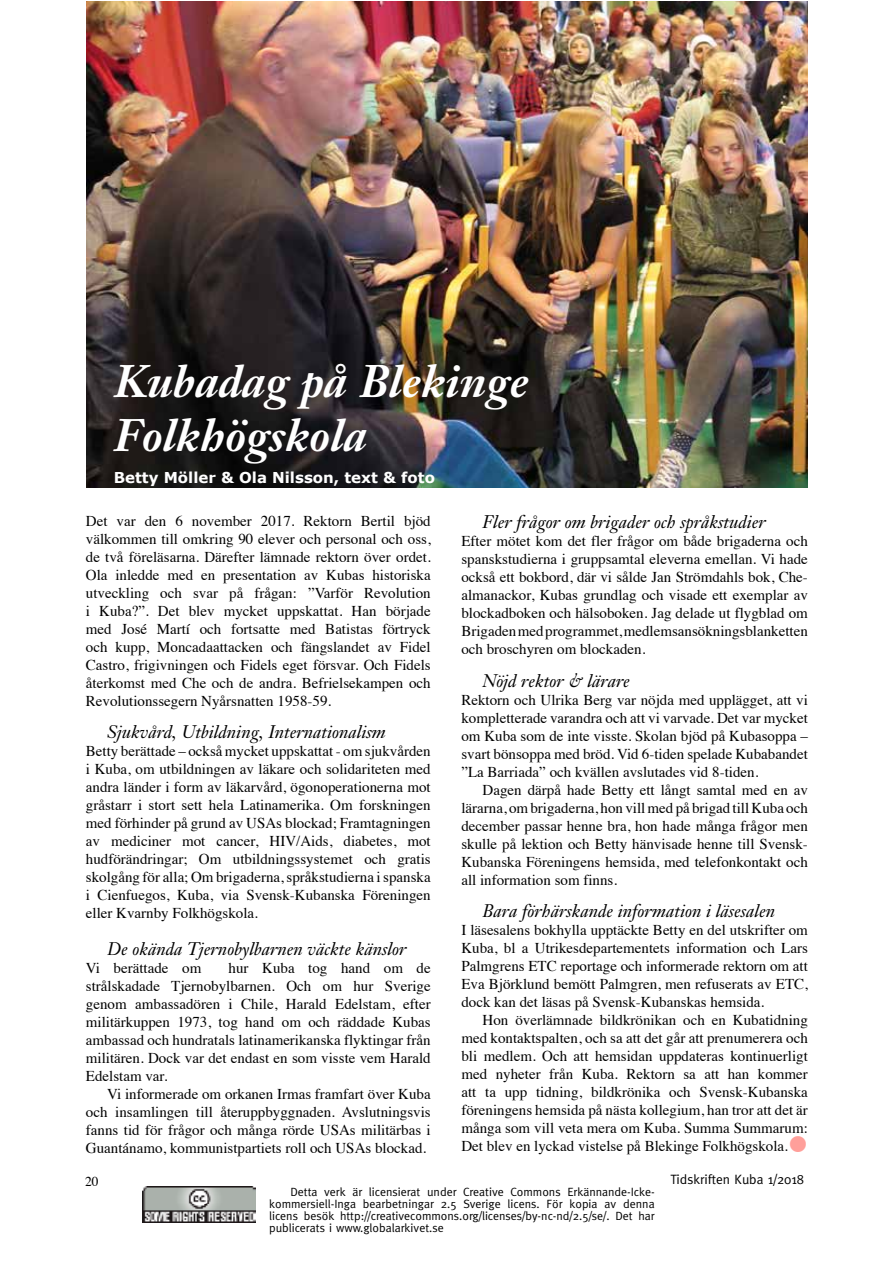
<style>
.page{position:relative;width:893px;height:1263px;background:#fff}
.page>*{position:absolute;margin:0;border:0;box-sizing:border-box;transform-origin:0 0}
.t1{font:italic 700 45px/54px "Janson Text";color:#fff}
.t2{font:45px "Meta";color:#ff9f9a}
.t3{font:italic 18px "Janson Text";color:#000}
.t4{font:15px/18px "Times";color:#000;text-align:justify}
.t5{font:700 15px "Verdana";color:#fff}
.t6{font:13.5px "Meta";color:#000}
.t7{font:13.5px "Times";color:#000}
.t8{font:12px/12px "Meta";color:#000;text-align:justify}
</style>
<div class="page">
<img style="left:143px;top:1186px;width:112px;height:36px">
<img style="left:87px;top:1px;width:721px;height:487px">
<h1 class="t1" style="left:114px;top:353px;width:417px">Kubadag på Blekinge<br>Folkhögskola</h1>
<p class="t5" style="left:114px;top:467px;width:323px">Betty Möller &amp; Ola Nilsson, text &amp; foto</p>
<p class="t4" style="left:86px;top:513px;width:346px">Det var den 6 november 2017. Rektorn Bertil bjöd välkommen till omkring 90 elever och personal och oss, de två föreläsarna. Därefter lämnade rektorn över ordet.<br>Ola inledde med en presentation av Kubas historiska utveckling och svar på frågan: ”Varför Revolution i Kuba?”. Det blev mycket uppskattat. Han började med José Martí och fortsatte med Batistas förtryck och kupp, Moncadaattacken och fängslandet av Fidel Castro, frigivningen och Fidels eget försvar. Och Fidels återkomst med Che och de andra. Befrielsekampen och Revolutionssegern Nyårsnatten 1958-59.</p>
<p class="t3" style="left:107px;top:721px;width:280px">Sjukvård, Utbildning, Internationalism</p>
<p class="t4" style="left:86px;top:743px;width:346px">Betty berättade – också mycket uppskattat - om sjukvården i Kuba, om utbildningen av läkare och solidariteten med andra länder i form av läkarvård, ögonoperationerna mot gråstarr i stort sett hela Latinamerika. Om forskningen med förhinder på grund av USAs blockad; Framtagningen av mediciner mot cancer, HIV/Aids, diabetes, mot hudförändringar; Om utbildningssystemet och gratis skolgång för alla; Om brigaderna, språkstudierna i spanska i Cienfuegos, Kuba, via Svensk-Kubanska Föreningen eller Kvarnby Folkhögskola.</p>
<p class="t3" style="left:107px;top:937px;width:301px">De okända Tjernobylbarnen väckte känslor</p>
<p class="t4" style="left:86px;top:960px;width:117px">Vi berättade om</p>
<p class="t4" style="left:86px;top:960px;width:346px;text-indent:143px">hur Kuba tog hand om de strålskadade Tjernobylbarnen. Och om hur Sverige genom ambassadören i Chile, Harald Edelstam, efter militärkuppen 1973, tog hand om och räddade Kubas ambassad och hundratals latinamerikanska flyktingar från militären. Dock var det endast en som visste vem Harald Edelstam var.</p>
<p class="t4" style="left:86px;top:1086px;width:346px;text-indent:21px">Vi informerade om orkanen Irmas framfart över Kuba och insamlingen till återuppbyggnaden. Avslutningsvis fanns tid för frågor och många rörde USAs militärbas i Guantánamo, kommunistpartiets roll och USAs blockad.</p>
<p class="t3" style="left:483px;top:511px;width:285px">Fler frågor om brigader och språkstudier</p>
<p class="t4" style="left:461px;top:534px;width:348px">Efter mötet kom det fler frågor om både brigaderna och spanskstudierna i gruppsamtal eleverna emellan. Vi hade också ett bokbord, där vi sålde Jan Strömdahls bok, Che&shy;almanackor, Kubas grundlag och visade ett exemplar av blockadboken och hälsoboken. Jag delade ut flygblad om Brigaden med programmet, medlemsansökningsblanketten och broschyren om blockaden.</p>
<p class="t3" style="left:483px;top:669px;width:149px">Nöjd rektor &amp; lärare</p>
<p class="t4" style="left:461px;top:692px;width:348px">Rektorn och Ulrika Berg var nöjda med upplägget, att vi kompletterade varandra och att vi varvade. Det var mycket om Kuba som de inte visste. Skolan bjöd på Kubasoppa – svart bönsoppa med bröd. Vid 6-tiden spelade Kubabandet ”La Barriada” och kvällen avslutades vid 8-tiden.</p>
<p class="t4" style="left:461px;top:782px;width:348px;text-indent:21px">Dagen därpå hade Betty ett långt samtal med en av lärarna, om brigaderna, hon vill med på brigad till Kuba och december passar henne bra, hon hade många frågor men skulle på lektion och Betty hänvisade henne till Svensk-Kubanska Föreningens hemsida, med telefonkontakt och all information som finns.</p>
<p class="t3" style="left:483px;top:900px;width:294px">Bara förhärskande information i läsesalen</p>
<p class="t4" style="left:461px;top:922px;width:348px">I läsesalens bokhylla upptäckte Betty en del utskrifter om Kuba, bl a Utrikesdepartementets information och Lars Palmgrens ETC reportage och informerade rektorn om att Eva Björklund bemött Palmgren, men refuserats av ETC, dock kan det läsas på Svensk-Kubanskas hemsida.</p>
<p class="t4" style="left:461px;top:1012px;width:348px;text-indent:21px">Hon överlämnade bildkrönikan och en Kubatidning med kontaktspalten, och sa att det går att prenumerera och bli medlem. Och att hemsidan uppdateras kontinuerligt med nyheter från Kuba. Rektorn sa att han kommer att ta upp tidning, bildkrönika och Svensk-Kubanska föreningens hemsida på nästa kollegium, han tror att det är många som vill veta mera om Kuba. Summa Summarum:<br>Det blev en lyckad vistelse på Blekinge Folkhögskola.</p>
<h1 class="t2" style="left:787px;top:1118px;width:24px">•</h1>
<p class="t7" style="left:85px;top:1176px;width:15px">20</p>
<p class="t6" style="left:670px;top:1171px;width:135px">Tidskriften Kuba 1/2018</p>
<p class="t8" style="left:269px;top:1186px;width:387px;text-indent:21px">Detta verk är licensierat under Creative Commons Erkännande-Icke&shy;kommersiell-Inga bearbetningar 2.5 Sverige licens. För kopia av denna licens besök http://creativecommons.org/licenses/by-nc-nd/2.5/se/. Det har publicerats i www.globalarkivet.se</p>
</div>
